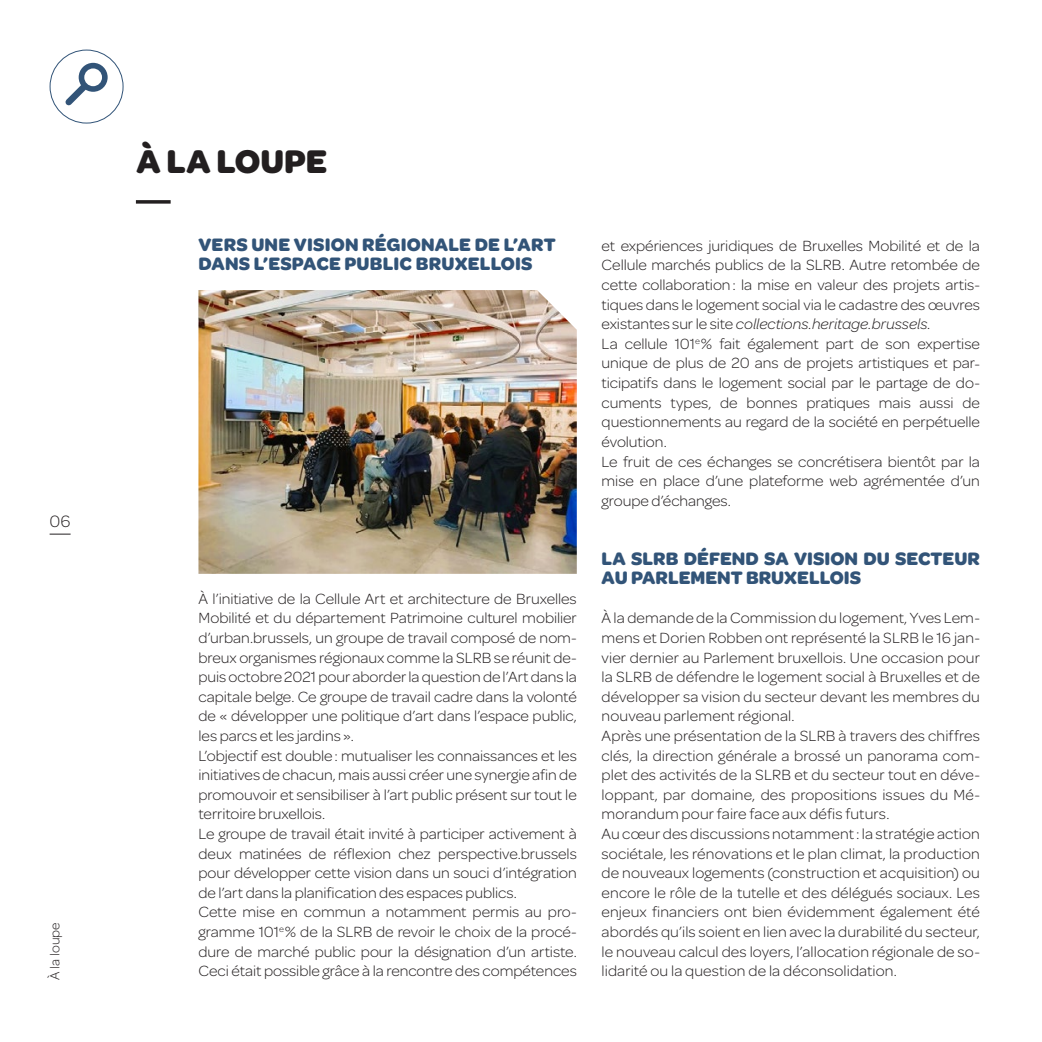
<style>
.page{position:relative;width:1042px;height:1042px;background:#fff}
.page>*{position:absolute;margin:0;border:0;box-sizing:border-box;transform-origin:0 0}
.t1{font:700 35px "Omnes";color:#231f20}
.t2{font:700 19.25px/19.6px "Omnes";color:#325478}
.t3{font:300 17.5px "Omnes";color:#231f20}
.t4{font:300 15.75px/19.6px "Omnes";color:#231f20}
.t5{font:300 14px "Omnes";letter-spacing:.01em;color:#231f20}
.s1{font-style:italic}
</style>
<div class="page">
<div style="left:50px;top:50px;width:73px;height:73px;border:1px solid #325478;border-radius:50%"></div>
<div style="left:79px;top:63px;width:29px;height:29px;background:#325478;border-radius:50%"></div>
<svg style="left:60px;top:75px;width:36px;height:36px"></svg>
<div style="left:84px;top:68px;width:18px;height:18px;background:#fff;border-radius:50%"></div>
<svg style="left:136px;top:200px;width:35px;height:4px"></svg>
<svg style="left:50px;top:534px;width:21px;height:1px"></svg>
<img style="left:198px;top:290px;width:379px;height:284px">
<p class="t3" style="left:50px;top:510px;width:22px">06</p>
<p class="t5" style="left:46px;top:980px;width:59px;rotate:-90deg">À la loupe</p>
<h1 class="t1" style="left:136px;top:136px;width:192px">À LA LOUPE</h1>
<p class="t2" style="left:198px;top:234px;width:359px">VERS UNE VISION RÉGIONALE DE L’ART<br>DANS L’ESPACE PUBLIC BRUXELLOIS</p>
<p class="t4" style="left:198px;top:588px;width:380px">À l’initiative de la Cellule Art et architecture de Bruxelles Mobilité et du département Patrimoine culturel mobilier d’urban.brussels, un groupe de travail composé de nom&shy;breux organismes régionaux comme la SLRB se réunit de&shy;puis octobre 2021 pour aborder la question de l’Art dans la capitale belge. Ce groupe de travail cadre dans la volonté de « développer une politique d’art dans l’espace public, les parcs et les jardins ».<br>L’objectif est double: mutualiser les connaissances et les initiatives de chacun, mais aussi créer une synergie afin de promouvoir et sensibiliser à l’art public présent sur tout le territoire bruxellois.<br>Le groupe de travail était invité à participer activement à deux matinées de réflexion chez perspective.brussels pour développer cette vision dans un souci d’intégration de l’art dans la planification des espaces publics.<br>Cette mise en commun a notamment permis au pro&shy;gramme 101<sup>e</sup>% de la SLRB de revoir le choix de la procé&shy;dure de marché public pour la désignation d’un artiste.<br>Ceci était possible grâce à la rencontre des compétences</p>
<p class="t4" style="left:601px;top:235px;width:380px">et expériences juridiques de Bruxelles Mobilité et de la Cellule marchés publics de la SLRB. Autre retombée de cette collaboration: la mise en valeur des projets artis&shy;tiques dans le logement social via le cadastre des œuvres existantes sur le site <span class="s1">collections.heritage.brussels.<br></span>La cellule 101<sup>e</sup>% fait également part de son expertise unique de plus de 20 ans de projets artistiques et par&shy;ticipatifs dans le logement social par le partage de do&shy;cuments types, de bonnes pratiques mais aussi de questionnements au regard de la société en perpétuelle évolution.<br>Le fruit de ces échanges se concrétisera bientôt par la mise en place d’une plateforme web agrémentée d’un groupe d’échanges.</p>
<p class="t2" style="left:601px;top:547px;width:380px">LA SLRB DÉFEND SA VISION DU SECTEUR<br>AU PARLEMENT BRUXELLOIS</p>
<p class="t4" style="left:601px;top:608px;width:380px">À la demande de la Commission du logement, Yves Lem&shy;mens et Dorien Robben ont représenté la SLRB le 16 jan&shy;vier dernier au Parlement bruxellois. Une occasion pour la SLRB de défendre le logement social à Bruxelles et de développer sa vision du secteur devant les membres du nouveau parlement régional.<br>Après une présentation de la SLRB à travers des chiffres clés, la direction générale a brossé un panorama com&shy;plet des activités de la SLRB et du secteur tout en déve&shy;loppant, par domaine, des propositions issues du Mé&shy;morandum pour faire face aux défis futurs.<br>Au cœur des discussions notamment: la stratégie action sociétale, les rénovations et le plan climat, la production de nouveaux logements (construction et acquisition) ou encore le rôle de la tutelle et des délégués sociaux. Les enjeux financiers ont bien évidemment également été abordés qu’ils soient en lien avec la durabilité du secteur, le nouveau calcul des loyers, l’allocation régionale de so&shy;lidarité ou la question de la déconsolidation.</p>
</div>
